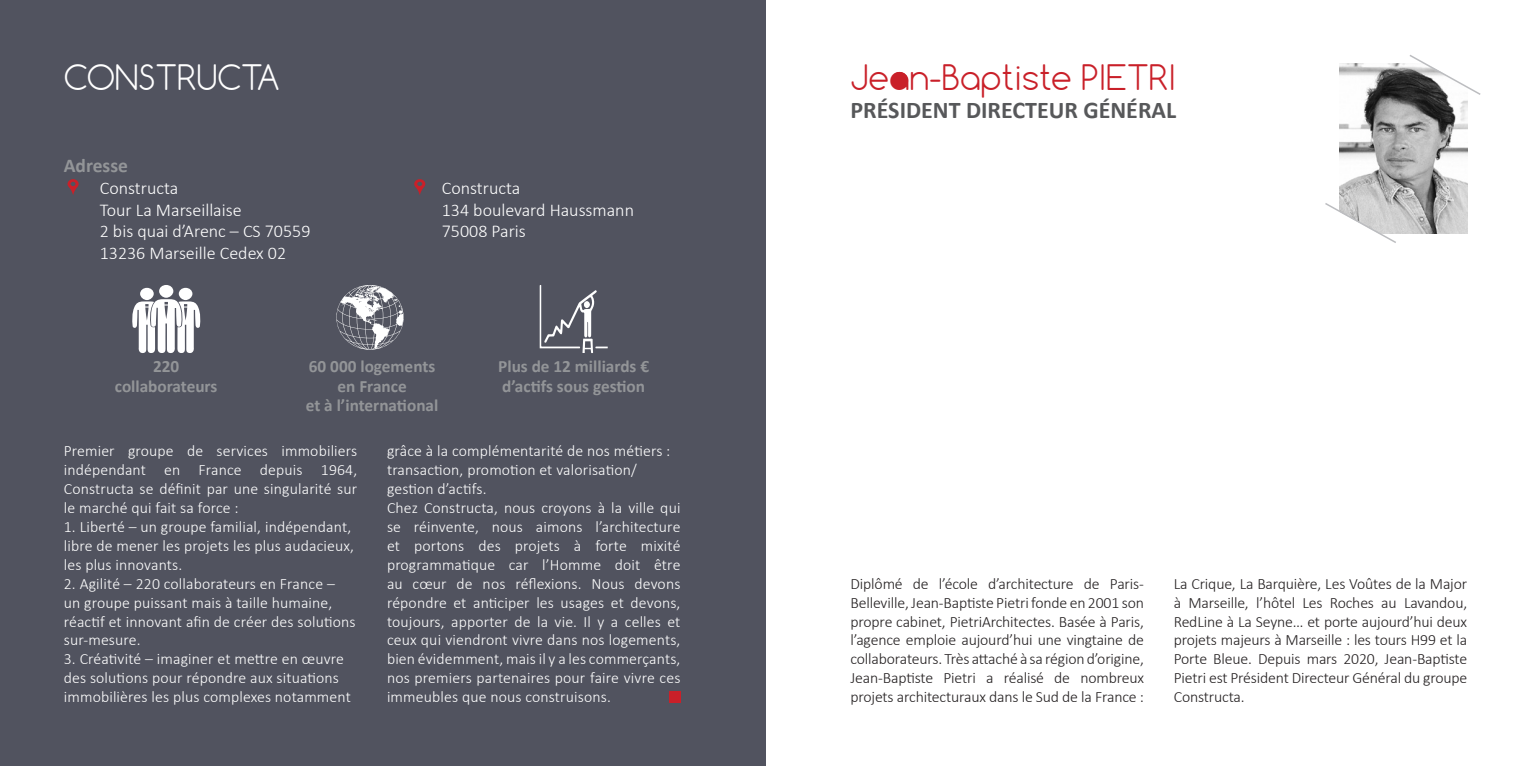
<style>
.page{position:relative;width:1531px;height:766px;background:#fff}
.page>*{position:absolute;margin:0;border:0;box-sizing:border-box;transform-origin:0 0}
.Noms_membres{font:300 33px "Comfortaa";color:#c92029}
.Nom_entreprises{font:300 33px "Comfortaa";color:#fff}
.t1{font:700 24px "Calibri";color:#57585a}
.t2{font:700 19.5px "Calibri";color:#939598}
.t3{font:300 18px "Calibri";color:#fff}
.t4{font:700 17.25px/19.5px "Calibri";color:#939598;text-align:center}
.t5{font:300 15.75px/18.9px "Calibri";letter-spacing:.01em;color:#fff}
.t6{font:300 15.75px/18.9px "Calibri";letter-spacing:-.01em;color:#231f20;text-align:justify}
</style>
<div class="page">
<div style="left:0;top:0;width:765px;height:765px;background:#51535f"></div>
<svg style="left:68px;top:179px;width:11px;height:16px"></svg>
<div style="left:669px;top:690px;width:11px;height:12px;background:#c92029"></div>
<div style="left:891px;top:72px;width:17px;height:17px;background:#c92029;border-radius:50%"></div>
<img style="left:1339px;top:64px;width:128px;height:170px">
<svg style="left:1408px;top:55px;width:73px;height:41px"></svg>
<svg style="left:1325px;top:201px;width:73px;height:42px"></svg>
<div style="left:159px;top:285px;width:14px;height:13px;background:#fff;border-radius:50%"></div>
<div style="left:179px;top:288px;width:13px;height:12px;background:#fff;border-radius:50%"></div>
<div style="left:140px;top:288px;width:14px;height:12px;background:#fff;border-radius:50%"></div>
<svg style="left:132px;top:299px;width:68px;height:54px"></svg>
<svg style="left:540px;top:285px;width:68px;height:68px"></svg>
<div style="left:584px;top:301px;width:6px;height:7px;background:#fff;border-radius:50%"></div>
<svg style="left:414px;top:179px;width:11px;height:16px"></svg>
<svg style="left:336px;top:285px;width:68px;height:65px"></svg>
<p class="Nom_entreprises" style="left:64px;top:56px;width:218px">CONSTRUCTA</p>
<p class="t2" style="left:64px;top:152px;width:66px">Adresse</p>
<p class="t3" style="left:100px;top:177px;width:80px">Constructa</p>
<p class="t3" style="left:442px;top:177px;width:80px">Constructa</p>
<p class="t3" style="left:100px;top:198px;width:143px">Tour La Marseillaise</p>
<p class="t3" style="left:442px;top:198px;width:194px">134 boulevard Haussmann</p>
<p class="t3" style="left:100px;top:220px;width:212px">2 bis quai d’Arenc – CS 70559</p>
<p class="t3" style="left:442px;top:220px;width:86px">75008 Paris</p>
<p class="t3" style="left:100px;top:241px;width:188px">13236 Marseille Cedex 02</p>
<p class="t4" style="left:153px;top:356px;width:28px">220</p>
<p class="t4" style="left:115px;top:376px;width:104px">collaborateurs</p>
<p class="t4" style="left:306px;top:356px;width:134px">60 000 logements en France<br>et à l’international</p>
<p class="t4" style="left:498px;top:356px;width:152px;text-align:left">Plus de 12 milliards € d’actifs sous gestion</p>
<p class="t5" style="left:64px;top:441px;width:295px;text-align:justify">Premier groupe de services immobiliers indépendant en France depuis 1964, Constructa se définit par une singularité sur le marché qui fait sa force :</p>
<p class="t5" style="left:64px;top:517px;width:292px">1. Liberté – un groupe familial, indépendant, libre de mener les projets les plus audacieux, les plus innovants.</p>
<p class="t5" style="left:64px;top:573px;width:293px">2. Agilité – 220 collaborateurs en France –<br>un groupe puissant mais à taille humaine, réactif et innovant afin de créer des solutions sur-mesure.</p>
<p class="t5" style="left:64px;top:649px;width:289px">3. Créativité – imaginer et mettre en œuvre des solutions pour répondre aux situations immobilières les plus complexes notamment</p>
<p class="t5" style="left:387px;top:441px;width:285px">grâce à la complémentarité de nos métiers : transaction, promotion et valorisation/ gestion d’actifs.</p>
<p class="t5" style="left:387px;top:498px;width:295px;text-align:justify">Chez Constructa, nous croyons à la ville qui se réinvente, nous aimons l’architecture et portons des projets à forte mixité programmatique car l’Homme doit être au cœur de nos réflexions. Nous devons répondre et anticiper les usages et devons, toujours, apporter de la vie. Il y a celles et ceux qui viendront vivre dans nos logements, bien évidemment, mais il y a les commerçants, nos premiers partenaires pour faire vivre ces immeubles que nous construisons.</p>
<p class="Noms_membres" style="left:850px;top:56px;width:327px">Jean-Baptiste PIETRI</p>
<p class="t1" style="left:850px;top:93px;width:327px">PRÉSIDENT DIRECTEUR GÉNÉRAL</p>
<p class="t6" style="left:850px;top:573px;width:295px">Diplômé de l’école d’architecture de Paris-Belleville, Jean-Baptiste Pietri fonde en 2001 son propre cabinet, PietriArchitectes. Basée à Paris, l’agence emploie aujourd’hui une vingtaine de collaborateurs. Très attaché à sa région d’origine, Jean-Baptiste Pietri a réalisé de nombreux projets architecturaux dans le Sud de la France :</p>
<p class="t6" style="left:1174px;top:573px;width:295px">La Crique, La Barquière, Les Voûtes de la Major à Marseille, l’hôtel Les Roches au Lavandou, RedLine à La Seyne… et porte aujourd’hui deux projets majeurs à Marseille : les tours H99 et la Porte Bleue. Depuis mars 2020, Jean-Baptiste Pietri est Président Directeur Général du groupe Constructa.</p>
</div>
